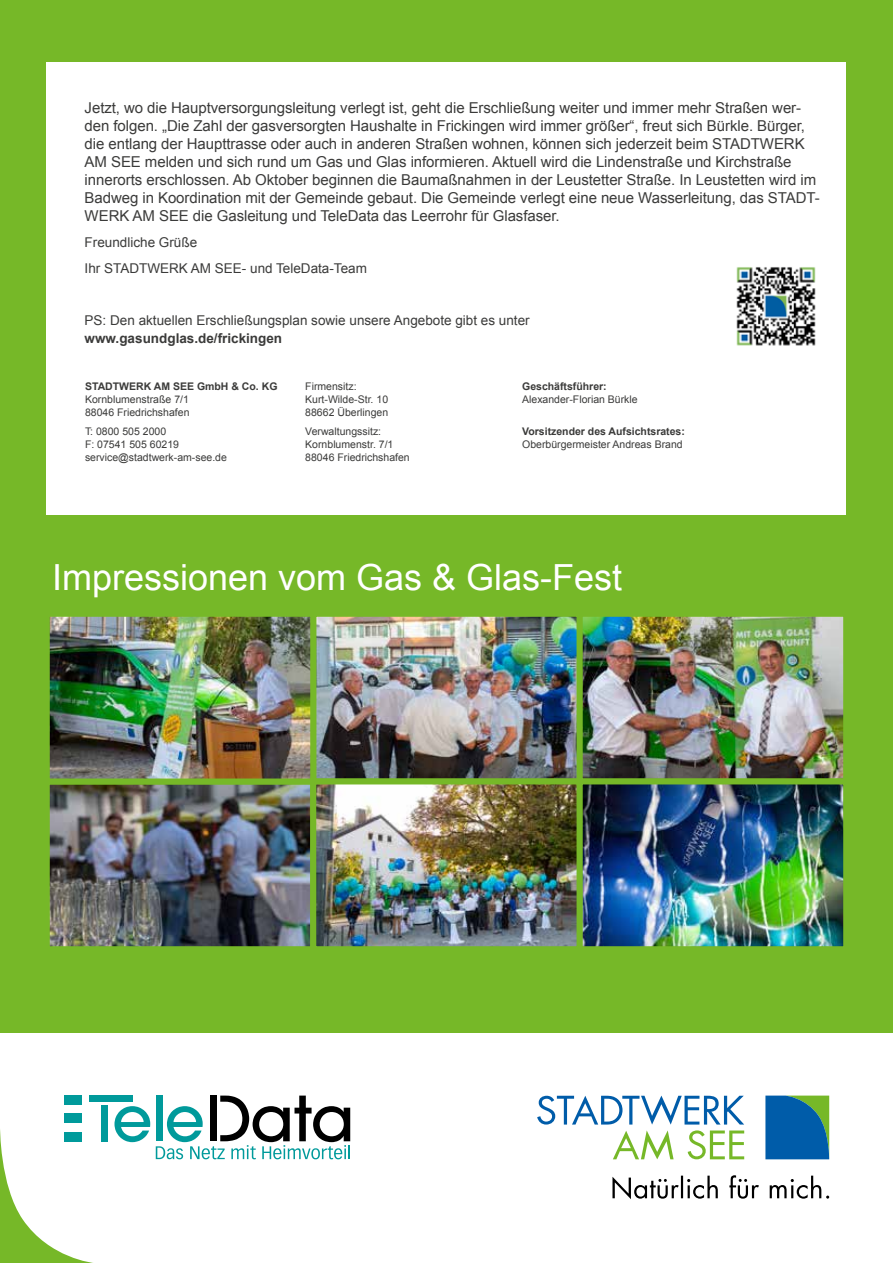
<style>
.page{position:relative;width:893px;height:1263px;background:#fff}
.page>*{position:absolute;margin:0;border:0;box-sizing:border-box;transform-origin:0 0}
.t1{font:36px "Arial";color:#fff}
.t2{font:15px/18px "Arial";letter-spacing:-.005em;color:#3b3b3a}
.t3{font:13.5px/26px "Arial";color:#3b3b3a}
.t4{font:700 13.5px "Arial";color:#3b3b3a}
.t5{font:10.5px/12.6px "Arial";color:#3b3b3a}
.t6{font:700 10.5px "Arial";color:#3b3b3a}
</style>
<div class="page">
<div style="left:0;top:0;width:893px;height:1032px;background:#76b828"></div>
<svg style="left:537px;top:1095px;width:207px;height:29px"></svg>
<svg style="left:765px;top:1095px;width:64px;height:64px;background:#156b98"></svg>
<svg style="left:613px;top:1130px;width:131px;height:29px"></svg>
<svg style="left:612px;top:1175px;width:217px;height:24px"></svg>
<svg style="left:0;top:1032px;width:290px;height:231px"></svg>
<div style="left:64px;top:1132px;width:17px;height:9px;background:#009a9b"></div>
<div style="left:64px;top:1095px;width:17px;height:10px;background:#009a9b"></div>
<div style="left:64px;top:1114px;width:17px;height:9px;background:#009a9b"></div>
<svg style="left:114px;top:1106px;width:36px;height:36px"></svg>
<svg style="left:156px;top:1095px;width:194px;height:64px"></svg>
<div style="left:101px;top:1105px;width:7px;height:36px;background:#009a9b"></div>
<div style="left:89px;top:1095px;width:43px;height:7px;background:#009a9b"></div>
<div style="left:47px;top:62px;width:799px;height:452px;background:#fff"></div>
<img style="left:317px;top:618px;width:259px;height:159px">
<div style="left:310px;top:611px;width:273px;height:173px;border:6px solid #76b828"></div>
<img style="left:51px;top:785px;width:258px;height:160px">
<div style="left:44px;top:778px;width:272px;height:174px;border:6px solid #76b828"></div>
<img style="left:51px;top:618px;width:258px;height:159px">
<div style="left:44px;top:611px;width:272px;height:173px;border:6px solid #76b828"></div>
<img style="left:317px;top:785px;width:259px;height:160px">
<div style="left:310px;top:778px;width:273px;height:174px;border:6px solid #76b828"></div>
<img style="left:584px;top:618px;width:258px;height:159px">
<div style="left:577px;top:611px;width:272px;height:173px;border:6px solid #76b828"></div>
<img style="left:584px;top:785px;width:258px;height:160px">
<div style="left:577px;top:778px;width:272px;height:174px;border:6px solid #76b828"></div>
<img style="left:736px;top:267px;width:80px;height:79px">
<p class="t2" style="left:85px;top:99px;width:737px">Jetzt, wo die Hauptversorgungsleitung verlegt ist, geht die Erschließung weiter und immer mehr Straßen wer&shy;den folgen. „Die Zahl der gasversorgten Haushalte in Frickingen wird immer größer“, freut sich Bürkle. Bürger, die entlang der Haupttrasse oder auch in anderen Straßen wohnen, können sich jederzeit beim STADTWERK AM SEE melden und sich rund um Gas und Glas informieren. Aktuell wird die Lindenstraße und Kirchstraße innerorts erschlossen. Ab Oktober beginnen die Baumaßnahmen in der Leustetter Straße. In Leustetten wird im Badweg in Koordination mit der Gemeinde gebaut. Die Gemeinde verlegt eine neue Wasserleitung, das STADT-WERK AM SEE die Gasleitung und TeleData das Leerrohr für Glasfaser.</p>
<p class="t3" style="left:85px;top:229px;width:284px">Freundliche Grüße<br>Ihr STADTWERK AM SEE- und TeleData-Team</p>
<p class="t3" style="left:85px;top:307px;width:447px">PS: Den aktuellen Erschließungsplan sowie unsere Angebote gibt es unter</p>
<p class="t4" style="left:85px;top:329px;width:199px">www.gasundglas.de/frickingen</p>
<p class="t6" style="left:85px;top:380px;width:194px">STADTWERK AM SEE GmbH &amp; Co. KG</p>
<p class="t5" style="left:85px;top:393px;width:106px">Kornblumenstraße 7/1<br>88046 Friedrichshafen</p>
<p class="t5" style="left:85px;top:425px;width:143px">T: 0800 505 2000<br>F: 07541 505 60219 service@stadtwerk-am-see.de</p>
<p class="t6" style="left:522px;top:380px;width:86px">Geschäftsführer:</p>
<p class="t5" style="left:522px;top:393px;width:117px">Alexander-Florian Bürkle</p>
<p class="t6" style="left:522px;top:424px;width:164px">Vorsitzender des Aufsichtsrates:</p>
<p class="t5" style="left:522px;top:438px;width:162px">Oberbürgermeister Andreas Brand</p>
<p class="t5" style="left:305px;top:380px;width:84px">Firmensitz:<br>Kurt-Wilde-Str. 10<br>88662 Überlingen</p>
<p class="t5" style="left:305px;top:425px;width:106px">Verwaltungssitz:<br>Kornblumenstr. 7/1<br>88046 Friedrichshafen</p>
<h1 class="t1" style="left:52px;top:554px;width:572px">Impressionen vom Gas &amp; Glas-Fest</h1>
</div>
